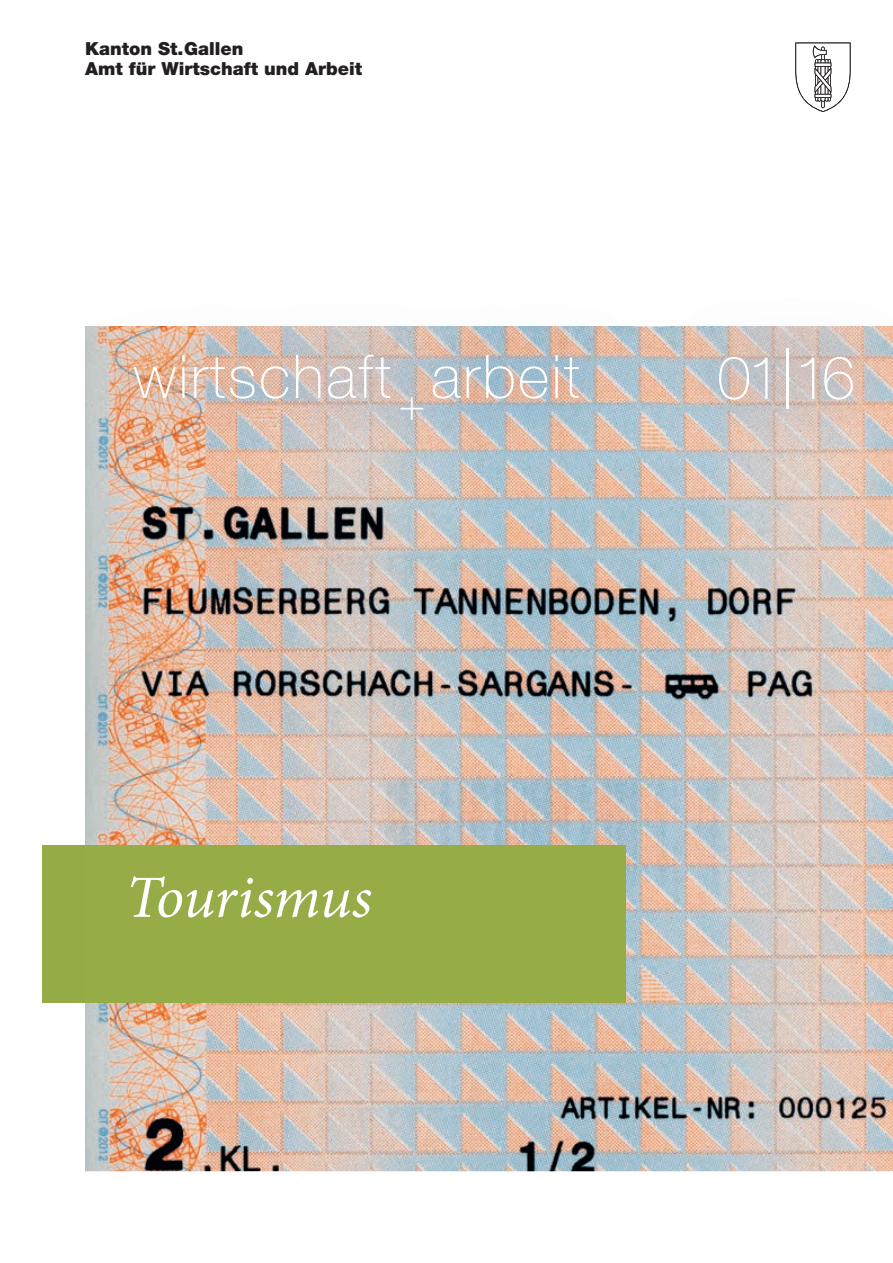
<style>
.page{position:relative;width:893px;height:1263px;background:#fff}
.page>*{position:absolute;margin:0;border:0;box-sizing:border-box;transform-origin:0 0}
.t1{font:100 60px "Helvetica Neue LT Std";letter-spacing:.04em;color:#fff}
.t2{font:italic 60px "Minion Pro";letter-spacing:-.01em;color:#fff}
.t3{font:900 18px/19.8px "Helvetica Neue LT Std";color:#231f20}
</style>
<div class="page">
<svg style="left:795px;top:43px;width:56px;height:69px"></svg>
<img style="left:85px;top:326px;width:808px;height:845px">
<div style="left:43px;top:845px;width:42px;height:157px;background:#95ac46"></div>
<div style="left:85px;top:845px;width:294px;height:157px;background:#95ac47"></div>
<div style="left:379px;top:845px;width:246px;height:157px;background:#95ac47"></div>
<img style="left:666px;top:326px;width:227px;height:132px">
<img style="left:85px;top:326px;width:548px;height:142px">
<p class="t3" style="left:85px;top:39px;width:278px">Kanton St. Gallen<br>Amt für Wirtschaft und Arbeit</p>
<h1 class="t1" style="left:134px;top:342px;width:447px">wirtschaft<sub>+</sub> arbeit</h1>
<h1 class="t1" style="left:717px;top:343px;width:139px">01|16</h1>
<h1 class="t2" style="left:125px;top:862px;width:248px">Tourismus</h1>
</div>
